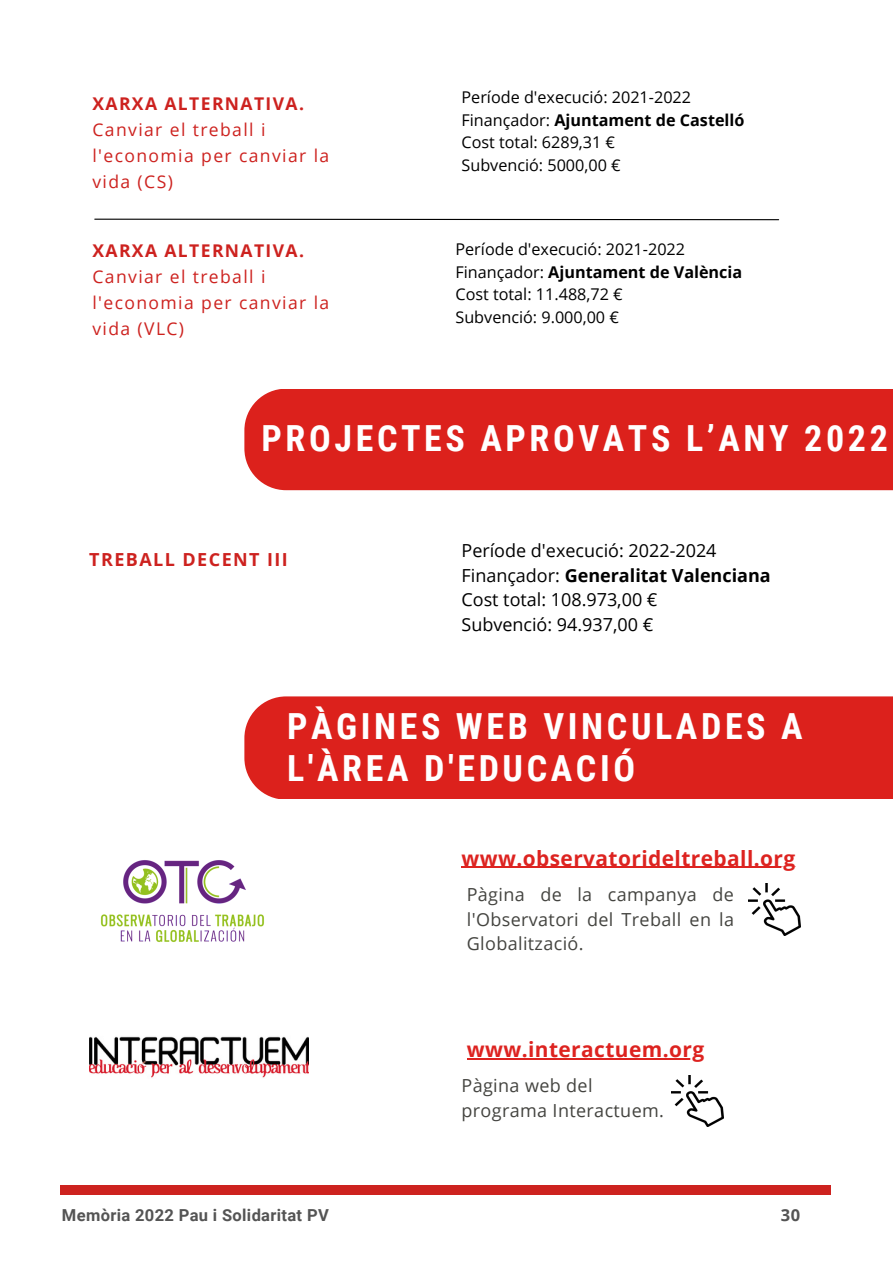
<style>
.page{position:relative;width:893px;height:1264px;background:#fff}
.page>*{position:absolute;margin:0;border:0;box-sizing:border-box;transform-origin:0 0}
.t1{font:700 36px/41.5px "Roboto Condensed";letter-spacing:.1em;color:#fff}
.t2{font:700 20.85px "Open Sans";letter-spacing:.02em;color:#dd2320}
.t3{font:18px/24.8px "Open Sans";color:#000}
.t4{font:18px/24.8px "Open Sans";letter-spacing:.02em;color:#444440;text-align:justify}
.t5{font:700 18px "Open Sans";letter-spacing:.08em;color:#cd221f}
.t6{font:17.55px/25.8px "Open Sans";letter-spacing:.08em;color:#cd221f}
.t7{font:700 17.55px "Open Sans";letter-spacing:.08em;color:#cd221f}
.t8{font:700 16.5px "Roboto";letter-spacing:.02em;color:#545454}
.t9{font:700 16.5px "Open Sans";color:#545454}
.t10{font:16.2px/22.5px "Open Sans";color:#000}
.s1{font-weight:700}
</style>
<div class="page">
<div style="left:60px;top:1185px;width:770px;height:9px;background:#cd221f"></div>
<div style="left:244px;top:389px;width:648px;height:101px;background:#dc211c"></div>
<div style="left:244px;top:696px;width:648px;height:103px;background:#dc211c"></div>
<img style="left:100px;top:860px;width:164px;height:83px">
<svg style="left:94px;top:218px;width:685px;height:3px"></svg>
<img style="left:89px;top:1036px;width:219px;height:42px">
<img style="left:748px;top:883px;width:52px;height:52px">
<hr style="left:461px;top:866px;width:334px;height:2px;background:#dd2320">
<hr style="left:466px;top:1058px;width:238px;height:1px;background:#dd2320">
<img style="left:671px;top:1075px;width:52px;height:51px">
<p class="t7" style="left:92px;top:91px;width:213px">XARXA ALTERNATIVA.</p>
<p class="t6" style="left:92px;top:116px;width:238px">Canviar el treball i l'economia per canviar la vida (CS)</p>
<p class="t7" style="left:92px;top:239px;width:213px">XARXA ALTERNATIVA.</p>
<p class="t6" style="left:92px;top:264px;width:238px">Canviar el treball i l'economia per canviar la vida (VLC)</p>
<p class="t10" style="left:461px;top:86px;width:284px">Període d'execució: 2021-2022<br>Finançador: <span class="s1">Ajuntament de Castelló<br></span>Cost total: 6289,31 €<br>Subvenció: 5000,00 €</p>
<p class="t10" style="left:455px;top:237px;width:288px">Període d'execució: 2021-2022<br>Finançador: <span class="s1">Ajuntament de València<br></span>Cost total: 11.488,72 €<br>Subvenció: 9.000,00 €</p>
<h1 class="t1" style="left:261px;top:418px;width:627px">PROJECTES APROVATS L’ANY 2022</h1>
<p class="t5" style="left:89px;top:547px;width:200px">TREBALL DECENT III</p>
<p class="t3" style="left:461px;top:537px;width:311px">Període d'execució: 2022-2024<br>Finançador: <span class="s1">Generalitat Valenciana<br></span>Cost total: 108.973,00 €<br>Subvenció: 94.937,00 €</p>
<h1 class="t1" style="left:287px;top:706px;width:517px">PÀGINES WEB VINCULADES A<br>L'ÀREA D'EDUCACIÓ</h1>
<p class="t2" style="left:461px;top:843px;width:335px">www.observatorideltreball.org</p>
<p class="t4" style="left:466px;top:881px;width:269px">Pàgina de la campanya de l'Observatori del Treball en la Globalització.</p>
<p class="t2" style="left:466px;top:1034px;width:239px">www.interactuem.org</p>
<p class="t4" style="left:461px;top:1073px;width:204px">Pàgina web del programa Interactuem.</p>
<p class="t8" style="left:62px;top:1206px;width:268px">Memòria 2022 Pau i Solidaritat PV</p>
<p class="t9" style="left:780px;top:1203px;width:21px">30</p>
</div>
